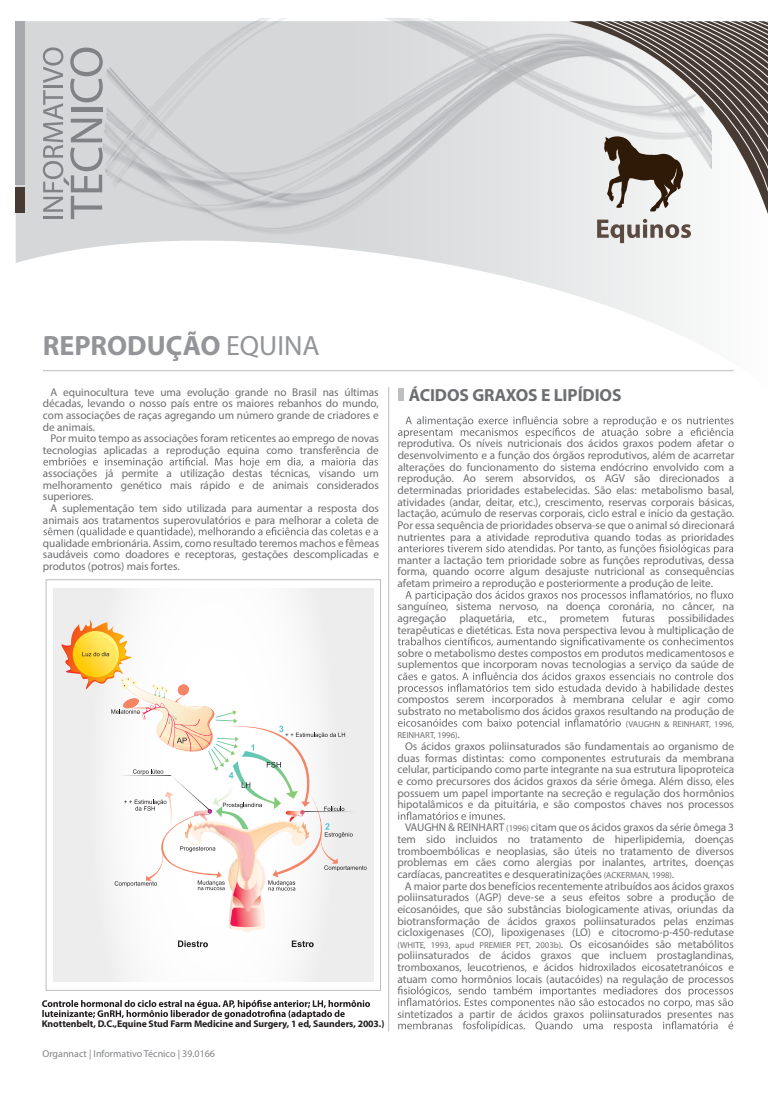
<style>
.page{position:relative;width:781px;height:1109px;background:#fff}
.page>*{position:absolute;margin:0;border:0;box-sizing:border-box;transform-origin:0 0}
.t1{font:700 28px "Myriad Pro";color:#939598}
.t2{font:700 17.5px "Myriad Pro";letter-spacing:-.005em;color:#6d6e71}
.t3{font:11.25px/11.6px "Myriad Pro";letter-spacing:-.005em;color:#6d6e71;text-align:justify}
.t4{font:10px "Myriad Pro";color:#808285}
.t5{font:700 9.75px "Myriad Pro";letter-spacing:-.01em;color:#231f20}
.t6{font:8.75px "Myriad Pro";letter-spacing:-.005em;color:#6d6e71}
.s1{font-weight:400}
.s2{font-size:11.25px}
.s3{font-size:8.75px}
</style>
<div class="page">
<svg style="left:43px;top:457px;width:334px;height:10px"></svg>
<svg style="left:43px;top:527px;width:334px;height:10px"></svg>
<svg style="left:398px;top:416px;width:335px;height:22px"></svg>
<svg style="left:398px;top:544px;width:334px;height:10px"></svg>
<svg style="left:405px;top:590px;width:328px;height:11px"></svg>
<svg style="left:397px;top:637px;width:335px;height:10px"></svg>
<svg style="left:398px;top:672px;width:334px;height:21px"></svg>
<svg style="left:398px;top:718px;width:222px;height:10px"></svg>
<svg style="left:398px;top:811px;width:106px;height:8px"></svg>
<svg style="left:397px;top:986px;width:335px;height:21px"></svg>
<svg style="left:398px;top:1021px;width:334px;height:10px"></svg>
<hr style="left:388px;top:387px;width:1px;height:643px;background:#bcbec0">
<div style="left:398px;top:388px;width:5px;height:13px;background:#bcbec0"></div>
<div style="left:46px;top:579px;width:334px;height:411px;border:1px solid #bcbec0"></div>
<div style="left:53px;top:588px;width:320px;height:392px;background:#f3f3f3"></div>
<svg style="left:42px;top:999px;width:328px;height:19px"></svg>
<svg style="left:178px;top:940px;width:30px;height:6px"></svg>
<svg style="left:291px;top:940px;width:22px;height:6px"></svg>
<svg style="left:61px;top:619px;width:305px;height:313px"></svg>
<svg style="left:16px;top:21px;width:718px;height:351px"></svg>
<img style="left:91px;top:19px;width:620px;height:252px">
<svg style="left:43px;top:47px;width:60px;height:172px;background:#bbbdbf"></svg>
<svg style="left:566px;top:19px;width:8px;height:200px;background:#e1e2e3"></svg>
<svg style="left:574px;top:19px;width:9px;height:200px;background:#e1e2e2"></svg>
<svg style="left:583px;top:19px;width:13px;height:200px;background:#e0e1e1"></svg>
<svg style="left:592px;top:19px;width:4px;height:199px"></svg>
<svg style="left:596px;top:19px;width:171px;height:224px"></svg>
<div style="left:16px;top:21px;width:9px;height:163px;background:#a7a9ac"></div>
<div style="left:16px;top:187px;width:9px;height:26px;background:#473a33"></div>
<h1 class="t1" style="left:43px;top:327px;width:278px">REPRODUÇÃO <span class="s1">EQUINA</span></h1>
<p class="t3" style="left:43px;top:386px;width:337px;text-indent:8px">A equinocultura teve uma evolução grande no Brasil nas últimas décadas, levando o nosso país entre os maiores rebanhos do mundo, com associações de raças agregando um número grande de criadores e de animais.</p>
<p class="t3" style="left:43px;top:432px;width:337px;text-align:right">Por muito tempo as associações foram reticentes ao emprego de novas tecnologias aplicadas a reprodução equina como transferência de</p>
<p class="t3" style="left:43px;top:467px;width:337px">associações já permite a utilização destas técnicas, visando um melhoramento genético mais rápido e de animais considerados superiores.</p>
<p class="t3" style="left:43px;top:502px;width:337px;text-align:right">A suplementação tem sido utilizada para aumentar a resposta dos animais aos tratamentos superovulatórios e para melhorar a coleta de</p>
<p class="t3" style="left:43px;top:537px;width:337px">qualidade embrionária. Assim, como resultado teremos machos e fêmeas saudáveis como doadores e receptoras, gestações descomplicadas e produtos (potros) mais fortes.</p>
<p class="t5" style="left:42px;top:1016px;width:344px">Knottenbelt, D.C.,Equine Stud Farm Medicine and Surgery, 1 ed, Saunders, 2003.)</p>
<p class="t4" style="left:42px;top:1046px;width:174px">Organnact | Informativo Técnico | 39.0166</p>
<h2 class="t2" style="left:408px;top:383px;width:214px">ÁCIDOS GRAXOS E LIPÍDIOS</h2>
<p class="t3" style="left:397px;top:437px;width:338px">reprodutiva. Os níveis nutricionais dos ácidos graxos podem afetar o desenvolvimento e a função dos órgãos reprodutivos, além de acarretar alterações do funcionamento do sistema endócrino envolvido com a reprodução. Ao serem absorvidos, os AGV são direcionados a determinadas prioridades estabelecidas. São elas: metabolismo basal, atividades (andar, deitar, etc.), crescimento, reservas corporais básicas, lactação, acúmulo de reservas corporais, ciclo estral e início da gestação.<br>Por essa sequência de prioridades observa-se que o animal só direcionará nutrientes para a atividade reprodutiva quando todas as prioridades</p>
<p class="t3" style="left:397px;top:554px;width:338px">manter a lactação tem prioridade sobre as funções reprodutivas, dessa forma, quando ocorre algum desajuste nutricional as consequências afetam primeiro a reprodução e posteriormente a produção de leite.</p>
<p class="t3" style="left:397px;top:600px;width:338px">sanguíneo, sistema nervoso, na doença coronária, no câncer, na agregação plaquetária, etc., prometem futuras possibilidades terapêuticas e dietéticas. Esta nova perspectiva levou à multiplicação de</p>
<p class="t3" style="left:397px;top:646px;width:338px">sobre o metabolismo destes compostos em produtos medicamentosos e suplementos que incorporam novas tecnologias a serviço da saúde de</p>
<p class="t3" style="left:397px;top:693px;width:338px">compostos serem incorporados à membrana celular e agir como substrato no metabolismo dos ácidos graxos resultando na produção de</p>
<p class="t6" style="left:625px;top:718px;width:110px">(VAUGHN &amp; REINHART, 1996,</p>
<p class="t6" style="left:397px;top:729px;width:64px">REINHART, 1996)<span class="s2">.</span></p>
<p class="t3" style="left:397px;top:740px;width:338px;text-indent:8px">Os ácidos graxos poliinsaturados são fundamentais ao organismo de duas formas distintas: como componentes estruturais da membrana celular, participando como parte integrante na sua estrutura lipoproteica e como precursores dos ácidos graxos da série ômega. Além disso, eles possuem um papel importante na secreção e regulação dos hormônios hipotalâmicos e da pituitária, e são compostos chaves nos processos</p>
<p class="t3" style="left:397px;top:821px;width:338px;text-indent:8px">VAUGHN &amp; REINHART <span class="s3">(1996)</span> citam que os ácidos graxos da série ômega 3 tem sido incluidos no tratamento de hiperlipidemia, doenças tromboembólicas e neoplasias, são úteis no tratamento de diversos problemas em cães como alergias por inalantes, artrites, doenças cardíacas, pancreatites e desqueratinizações <span class="s3">(ACKERMAN, 1998)</span>.</p>
<p class="t3" style="left:397px;top:879px;width:338px;text-indent:8px">A maior parte dos benefícios recentemente atribuídos aos ácidos graxos poliinsaturados (AGP) deve-se a seus efeitos sobre a produção de eicosanóides, que são substâncias biologicamente ativas, oriundas da biotransformação de ácidos graxos poliinsaturados pelas enzimas cicloxigenases (CO), lipoxigenases (LO) e citocromo-p-450-redutase</p>
<p class="t6" style="left:397px;top:939px;width:338px">(WHITE, 1993, apud PREMIER PET, 2003b)<span class="s2">. Os eicosanóides são metabólitos</span></p>
<p class="t3" style="left:397px;top:949px;width:338px">poliinsaturados de ácidos graxos que incluem prostaglandinas, tromboxanos, leucotrienos, e ácidos hidroxilados eicosatetranóicos e atuam como hormônios locais (autacóides) na regulação de processos</p>
<p class="t3" style="left:397px;top:1007px;width:338px">sintetizados a partir de ácidos graxos poliinsaturados presentes nas</p>
</div>
